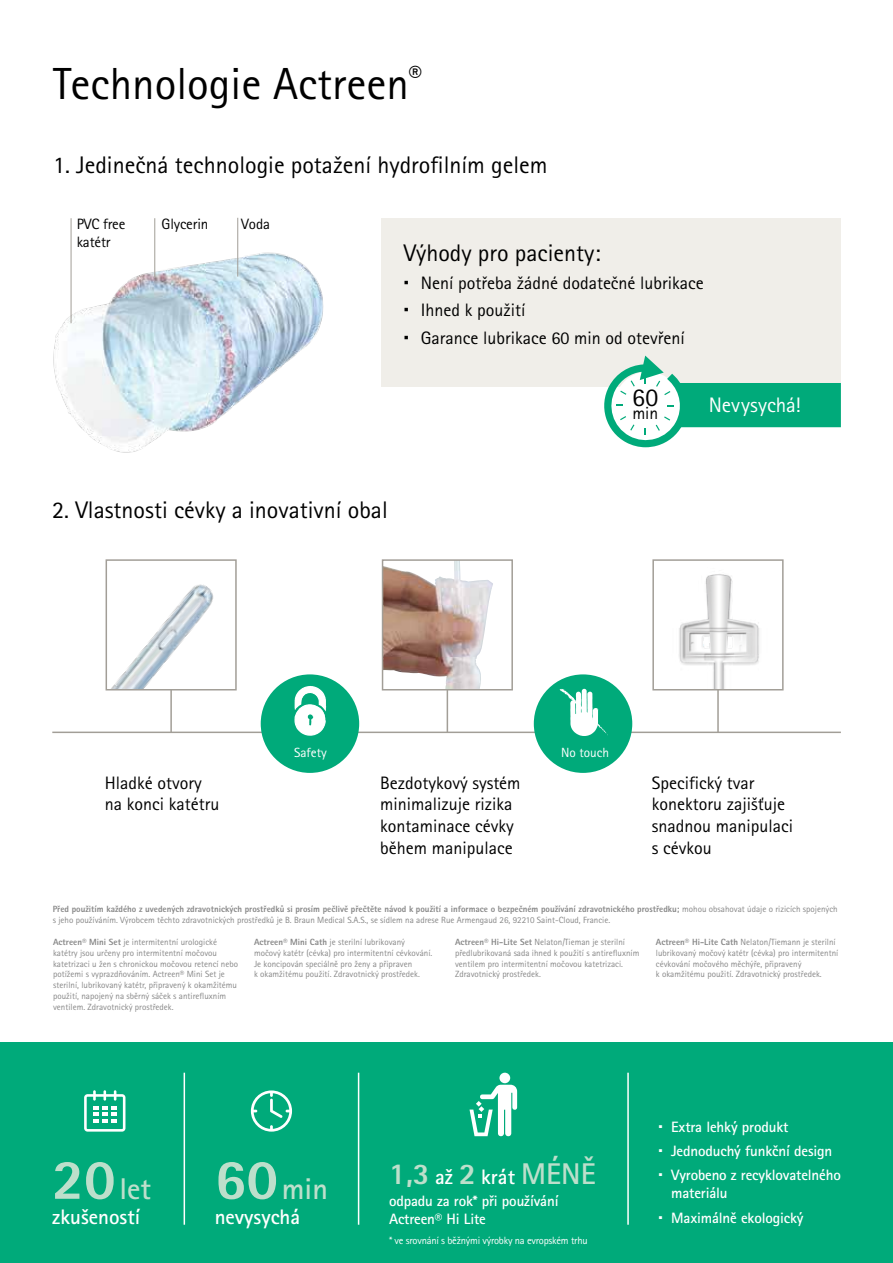
<style>
.page{position:relative;width:893px;height:1263px;background:#fff}
.page>*{position:absolute;margin:0;border:0;box-sizing:border-box;transform-origin:0 0}
.t1{font:45px "Rotis Sans Serif Pro";color:#000}
.t2{font:700 30px "Rotis Sans Serif Pro";color:#bddfcb}
.t3{font:25.65px "Rotis Sans Serif Pro";color:#000}
.t4{font:24px "Rotis Sans Serif Pro";color:#000}
.t5{font:700 21px "Rotis Sans Serif Pro";color:#fff}
.t6{font:21px "Rotis Sans Serif Pro";letter-spacing:-.005em;color:#fff}
.t7{font:18px/21.6px "Rotis Sans Serif Pro";color:#000}
.t8{font:17.55px "Rotis Sans Serif Pro";color:#000}
.t9{font:700 15px/24.3px "Rotis Sans Serif Pro";letter-spacing:-.01em;color:#fff}
.t10{font:15px/18px "Rotis Sans Serif Pro";letter-spacing:-.01em;color:#000}
.t11{font:13.35px "Rotis Sans Serif Pro";color:#fff}
.t12{font:10.5px "Rotis Sans Serif Pro";letter-spacing:-.02em;color:#fff}
.t13{font:9px/10.8px "Rotis Sans Serif Pro";color:#878787}
.s1{font-weight:800}
.s2{font-weight:800;font-size:57px}
.s3{font-weight:800;font-size:30px;color:#bddfcb}
.s4{font-size:30px;color:#bddfcb}
</style>
<div class="page">
<div style="left:381px;top:218px;width:460px;height:169px;background:#f0eee9"></div>
<img style="left:53px;top:229px;width:271px;height:224px">
<hr style="left:237px;top:218px;width:1px;height:59px;background:#a29e97">
<hr style="left:71px;top:218px;width:1px;height:105px;background:#a29e97">
<hr style="left:154px;top:218px;width:1px;height:59px;background:#a29e97">
<hr style="left:170px;top:680px;width:2px;height:52px;background:#a29e97">
<hr style="left:447px;top:680px;width:1px;height:52px;background:#a29e97">
<hr style="left:717px;top:680px;width:2px;height:52px;background:#a29e97">
<hr style="left:52px;top:731px;width:789px;height:2px;background:#a29e97">
<img style="left:112px;top:584px;width:102px;height:103px">
<div style="left:106px;top:559px;width:131px;height:131px;border:2px solid #a29e97"></div>
<img style="left:385px;top:562px;width:108px;height:125px">
<div style="left:382px;top:559px;width:131px;height:131px;border:2px solid #a29e97"></div>
<img style="left:679px;top:574px;width:80px;height:113px">
<div style="left:652px;top:559px;width:132px;height:131px;border:2px solid #a29e97"></div>
<div style="left:0;top:1043px;width:893px;height:220px;background:#00aa7a"></div>
<hr style="left:184px;top:1073px;width:1px;height:152px;background:#fff">
<hr style="left:358px;top:1073px;width:1px;height:152px;background:#fff">
<hr style="left:627px;top:1073px;width:2px;height:152px;background:#fff">
<svg style="left:251px;top:1090px;width:41px;height:41px"></svg>
<svg style="left:84px;top:1090px;width:41px;height:41px"></svg>
<div style="left:499px;top:1073px;width:11px;height:10px;background:#fff;border-radius:50%"></div>
<svg style="left:469px;top:1085px;width:48px;height:52px"></svg>
<svg style="left:604px;top:356px;width:237px;height:91px"></svg>
<div style="left:261px;top:674px;width:98px;height:99px;background:#00aa7a;border-radius:50%"></div>
<svg style="left:294px;top:686px;width:33px;height:50px"></svg>
<div style="left:534px;top:674px;width:98px;height:99px;background:#00aa7a;border-radius:50%"></div>
<svg style="left:560px;top:688px;width:48px;height:48px"></svg>
<h1 class="t1" style="left:53px;top:57px;width:370px">Technologie Actreen<sup>®</sup></h1>
<h3 class="t4" style="left:53px;top:151px;width:496px">1. Jedinečná technologie potažení hydrofilním gelem</h3>
<h3 class="t10" style="left:77px;top:215px;width:50px">PVC free katétr</h3>
<h3 class="t10" style="left:162px;top:215px;width:48px">Glycerin</h3>
<h3 class="t10" style="left:241px;top:215px;width:30px">Voda</h3>
<h3 class="t4" style="left:404px;top:238px;width:198px">Výhody pro pacienty:</h3>
<h3 class="t7" style="left:421px;top:269px;width:285px;line-height:27.9px">Není potřeba žádné dodatečné lubrikace<br>Ihned k použití<br>Garance lubrikace 60 min od otevření</h3>
<h3 class="t3" style="left:632px;top:382px;width:28px">60</h3>
<h3 class="t6" style="left:709px;top:393px;width:93px">Nevysychá!</h3>
<h3 class="t8" style="left:632px;top:403px;width:27px">min</h3>
<h3 class="t4" style="left:52px;top:496px;width:337px">2. Vlastnosti cévky a inovativní obal</h3>
<h3 class="t11" style="left:294px;top:745px;width:34px">Safety</h3>
<h3 class="t11" style="left:561px;top:745px;width:50px">No touch</h3>
<h3 class="t7" style="left:105px;top:772px;width:116px">Hladké otvory na konci katétru</h3>
<h3 class="t7" style="left:380px;top:772px;width:142px">Bezdotykový systém minimalizuje rizika kontaminace cévky během manipulace</h3>
<h3 class="t7" style="left:652px;top:772px;width:143px">Specifický tvar konektoru zajišťuje snadnou manipulaci s cévkou</h3>
<p class="t13" style="left:53px;top:904px;width:786px"><span class="s1">Před použitím každého z uvedených zdravotnických prostředků si prosím pečlivě přečtěte návod k použití a informace o bezpečném používání zdravotnického prostředku;</span> mohou obsahovat údaje o rizicích spojených s jeho používáním. Výrobcem těchto zdravotnických prostředků je B. Braun Medical S.A.S., se sídlem na adrese Rue Armengaud 26, 92210 Saint-Cloud, Francie.</p>
<p class="t13" style="left:53px;top:936px;width:186px"><span class="s1">Actreen® Mini Set</span> je intermitentní urologické katétry jsou určeny pro intermitentní močovou katetrizaci u žen s chronickou močovou retencí nebo potížemi s vyprazdňováním. Actreen® Mini Set je sterilní, lubrikovaný katétr, připravený k okamžitému použití, napojený na sběrný sáček s antirefluxním ventilem. Zdravotnický prostředek.</p>
<p class="t13" style="left:254px;top:936px;width:180px"><span class="s1">Actreen® Mini Cath</span> je sterilní lubrikovaný močový katétr (cévka) pro intermitentní cévkování.<br>Je koncipován speciálně pro ženy a připraven<br>k okamžitému použití. Zdravotnický prostředek.</p>
<p class="t13" style="left:455px;top:936px;width:186px"><span class="s1">Actreen® Hi-Lite Set</span> Nelaton/Tieman je sterilní předlubrikovaná sada ihned k použití s antirefluxním ventilem pro intermitentní močovou katetrizaci.<br>Zdravotnický prostředek.</p>
<p class="t13" style="left:656px;top:936px;width:184px"><span class="s1">Actreen® Hi-Lite Cath</span> Nelaton/Tiemann je sterilní lubrikovaný močový katétr (cévka) pro intermitentní cévkování močového měchýře, připravený<br>k okamžitému použití. Zdravotnický prostředek.</p>
<h2 class="t2" style="left:52px;top:1170px;width:100px"><span class="s2">20</span>let</h2>
<h3 class="t5" style="left:52px;top:1203px;width:89px">zkušeností</h3>
<h2 class="t2" style="left:215px;top:1170px;width:115px"><span class="s2">60</span>min</h2>
<h3 class="t5" style="left:215px;top:1203px;width:87px">nevysychá</h3>
<h3 class="t5" style="left:389px;top:1163px;width:208px"><span class="s3">1,3</span> až <span class="s3">2</span> krát <span class="s4">MÉNĚ</span></h3>
<h3 class="t9" style="left:389px;top:1192px;width:171px;line-height:18px">odpadu za rok* při používání<br>Actreen® Hi Lite</h3>
<p class="t12" style="left:389px;top:1234px;width:200px">* ve srovnání s běžnými výrobky na evropském trhu</p>
<h3 class="t9" style="left:671px;top:1114px;width:171px">Extra lehký produkt<br>Jednoduchý funkční design<br>Vyrobeno z recyklovatelného</h3>
<h3 class="t9" style="left:671px;top:1181px;width:134px">materiálu<br>Maximálně ekologický</h3>
</div>
